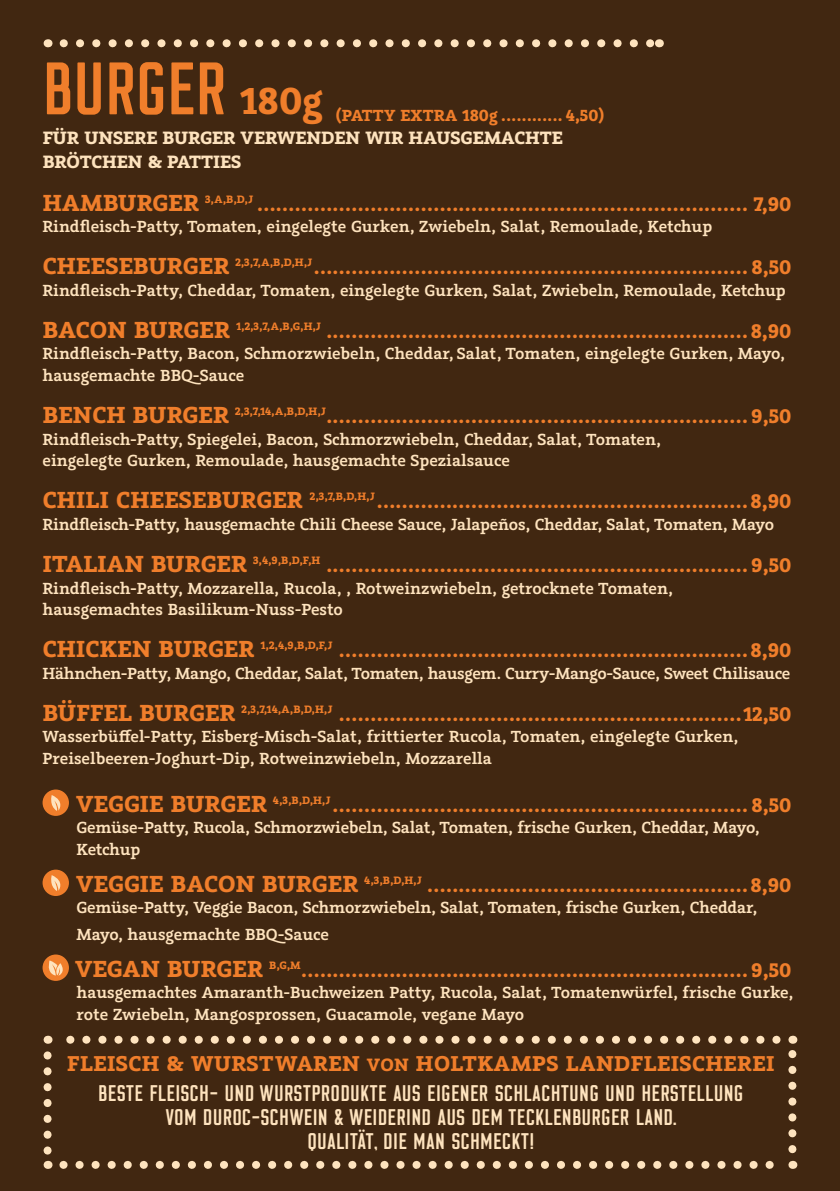
<style>
.page{position:relative;width:840px;height:1191px;background:#fff}
.page>*{position:absolute;margin:0;border:0;box-sizing:border-box;transform-origin:0 0}
.t1{font:500 72px "Clarke";color:#f07e2b}
.t2{font:700 24px "Graublau Slab";letter-spacing:.02em;color:#f07e2b}
.t3{font:700 22px "Graublau Slab";color:#f07e2b}
.t4{font:500 22px/24px "Clarke";letter-spacing:.01em;color:#fee3be;text-align:center}
.t5{font:700 20px/24px "Graublau Slab";color:#fee3be}
.t6{font:600 18px/21.6px "Graublau Slab";letter-spacing:-.005em;color:#fee3be}
.t7{font:700 18px "Graublau Slab";letter-spacing:.005em;color:#f07e2b}
.s1{font-family:"Graublau Slab";font-weight:700;font-size:42px}
.s2{font-size:26px}
.s3{font-size:20px}
</style>
<div class="page">
<div style="left:0;top:0;width:839px;height:1191px;background:#412711"></div>
<svg style="left:63px;top:1160px;width:711px;height:8px"></svg>
<svg style="left:66px;top:1035px;width:710px;height:8px"></svg>
<svg style="left:44px;top:1055px;width:8px;height:113px"></svg>
<svg style="left:788px;top:1035px;width:8px;height:114px"></svg>
<div style="left:43px;top:789px;width:26px;height:27px;background:#f07e2b;border-radius:50%"></div>
<svg style="left:51px;top:795px;width:10px;height:16px"></svg>
<div style="left:43px;top:869px;width:26px;height:27px;background:#f07e2b;border-radius:50%"></div>
<svg style="left:51px;top:875px;width:10px;height:16px"></svg>
<div style="left:43px;top:954px;width:26px;height:27px;background:#f07e2b;border-radius:50%"></div>
<svg style="left:48px;top:960px;width:19px;height:15px"></svg>
<svg style="left:64px;top:39px;width:586px;height:8px"></svg>
<h1 class="t1" style="left:43px;top:39px;width:281px">BURGER <span class="s1">180g</span></h1>
<p class="t5" style="left:43px;top:125px;width:521px">FÜR UNSERE BURGER VERWENDEN WIR HAUSGEMACHTE<br>BRÖTCHEN &amp; PATTIES</p>
<p class="t3" style="left:43px;top:189px;width:749px"><span class="s2">HAMBURGER</span> <sup>3,A,B,D,J</sup> .............................................................................. 7,90</p>
<p class="t6" style="left:43px;top:215px;width:670px">Rindfleisch-Patty, Tomaten, eingelegte Gurken, Zwiebeln, Salat, Remoulade, Ketchup</p>
<p class="t3" style="left:43px;top:253px;width:749px"><span class="s2">CHEESEBURGER</span> <sup>2,3,7,A,B,D,H,J</sup>..................................................................... 8,50</p>
<p class="t6" style="left:43px;top:279px;width:744px">Rindfleisch-Patty, Cheddar, Tomaten, eingelegte Gurken, Salat, Zwiebeln, Remoulade, Ketchup</p>
<p class="t3" style="left:43px;top:317px;width:749px"><span class="s2">BACON BURGER</span> <sup>1,2,3,7,A,B,G,H,J</sup> ...................................................................8,90</p>
<p class="t6" style="left:43px;top:343px;width:743px">Rindfleisch-Patty, Bacon, Schmorzwiebeln, Cheddar, Salat, Tomaten, eingelegte Gurken, Mayo, hausgemachte BBQ-Sauce</p>
<p class="t3" style="left:43px;top:402px;width:749px"><span class="s2">BENCH BURGER</span> <sup>2,3,7,14,A,B,D,H,J</sup>................................................................... 9,50</p>
<p class="t6" style="left:43px;top:428px;width:619px">Rindfleisch-Patty, Spiegelei, Bacon, Schmorzwiebeln, Cheddar, Salat, Tomaten, eingelegte Gurken, Remoulade, hausgemachte Spezialsauce</p>
<p class="t3" style="left:43px;top:487px;width:749px"><span class="s2">CHILI CHEESEBURGER</span> <sup>2,3,7,B,D,H,J</sup>...........................................................8,90</p>
<p class="t6" style="left:43px;top:513px;width:732px">Rindfleisch-Patty, hausgemachte Chili Cheese Sauce, Jalapeños, Cheddar, Salat, Tomaten, Mayo</p>
<p class="t3" style="left:43px;top:551px;width:749px"><span class="s2">ITALIAN BURGER</span> <sup>3,4,9,B,D,F,H</sup> ................................................................... 9,50</p>
<p class="t6" style="left:43px;top:577px;width:631px">Rindfleisch-Patty, Mozzarella, Rucola, , Rotweinzwiebeln, getrocknete Tomaten, hausgemachtes Basilikum-Nuss-Pesto</p>
<p class="t3" style="left:43px;top:636px;width:749px"><span class="s2">CHICKEN BURGER</span> <sup>1,2,4,9,B,D,F,J</sup> .................................................................8,90</p>
<p class="t6" style="left:43px;top:662px;width:748px">Hähnchen-Patty, Mango, Cheddar, Salat, Tomaten, hausgem. Curry-Mango-Sauce, Sweet Chilisauce</p>
<p class="t3" style="left:43px;top:699px;width:749px"><span class="s2">BÜFFEL BURGER</span> <sup>2,3,7,14,A,B,D,H,J</sup> ................................................................12,50</p>
<p class="t6" style="left:43px;top:725px;width:696px">Wasserbüffel-Patty, Eisberg-Misch-Salat, frittierter Rucola, Tomaten, eingelegte Gurken,<br>Preiselbeeren-Joghurt-Dip, Rotweinzwiebeln, Mozzarella</p>
<p class="t3" style="left:76px;top:790px;width:716px"><span class="s2">VEGGIE BURGER</span> <sup>4,3,B,D,H,J</sup>.................................................................. 8,50</p>
<p class="t6" style="left:77px;top:816px;width:684px">Gemüse-Patty, Rucola, Schmorzwiebeln, Salat, Tomaten, frische Gurken, Cheddar, Mayo,<br>Ketchup</p>
<p class="t3" style="left:76px;top:870px;width:716px"><span class="s2">VEGGIE BACON BURGER</span> <sup>4,3,B,D,H,J</sup> ...................................................8,90</p>
<p class="t6" style="left:77px;top:894px;width:681px;line-height:26.4px">Gemüse-Patty, Veggie Bacon, Schmorzwiebeln, Salat, Tomaten, frische Gurken, Cheddar,<br>Mayo, hausgemachte BBQ-Sauce</p>
<p class="t3" style="left:75px;top:955px;width:717px"><span class="s2">VEGAN BURGER</span> <sup>B,G,M</sup>....................................................................... 9,50</p>
<p class="t6" style="left:77px;top:981px;width:717px">hausgemachtes Amaranth-Buchweizen Patty, Rucola, Salat, Tomatenwürfel, frische Gurke, rote Zwiebeln, Mangosprossen, Guacamole, vegane Mayo</p>
<p class="t7" style="left:336px;top:104px;width:270px">(PATTY EXTRA 180g ............ 4,50)</p>
<h2 class="t2" style="left:67px;top:1048px;width:708px">FLEISCH &amp; WURSTWAREN <span class="s3">VON</span> HOLTKAMPS LANDFLEISCHEREI</h2>
<p class="t4" style="left:98px;top:1081px;width:646px">BESTE FLEISCH- UND WURSTPRODUKTE AUS EIGENER SCHLACHTUNG UND HERSTELLUNG<br>VOM DUROC-SCHWEIN &amp; WEIDERIND AUS DEM TECKLENBURGER LAND.<br>QUALITÄT, DIE MAN SCHMECKT!</p>
</div>
